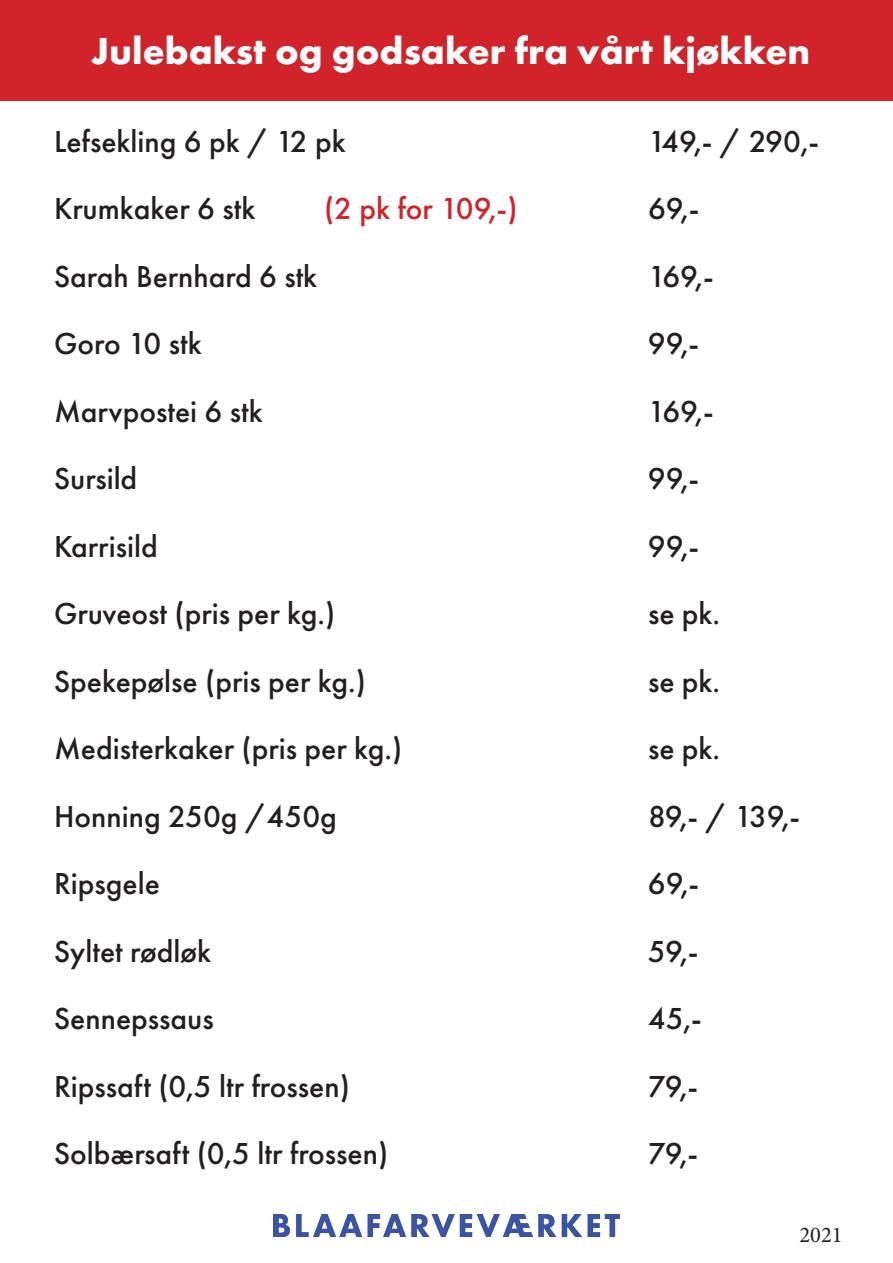
<style>
.page{position:relative;width:893px;height:1263px;background:#fff}
.page>*{position:absolute;margin:0;border:0;box-sizing:border-box;transform-origin:0 0}
.t1{font:700 39px "Futura PT";color:#fff}
.t2{font:500 31.5px "Futura PT";color:#231f20}
.t3{font:500 31.5px "Futura PT";color:#d1232a}
.t4{font:22.5px "Minion Pro";color:#231f20}
</style>
<div class="page">
<div style="left:0;top:0;width:893px;height:101px;background:#d1232a"></div>
<img style="left:274px;top:1214px;width:345px;height:22px">
<p class="t1" style="left:91px;top:26px;width:721px">Julebakst og godsaker fra vårt kjøkken</p>
<p class="t2" style="left:54px;top:122px;width:293px">Lefsekling 6 pk / 12 pk</p>
<p class="t2" style="left:648px;top:122px;width:173px">149,- / 290,-</p>
<p class="t2" style="left:54px;top:190px;width:203px">Krumkaker 6 stk</p>
<p class="t3" style="left:324px;top:190px;width:195px">(2 pk for 109,-)</p>
<p class="t2" style="left:648px;top:190px;width:53px">69,-</p>
<p class="t2" style="left:54px;top:257px;width:265px">Sarah Bernhard 6 stk</p>
<p class="t2" style="left:648px;top:257px;width:67px">169,-</p>
<p class="t2" style="left:54px;top:325px;width:149px">Goro 10 stk</p>
<p class="t2" style="left:648px;top:325px;width:53px">99,-</p>
<p class="t2" style="left:54px;top:392px;width:210px">Marvpostei 6 stk</p>
<p class="t2" style="left:648px;top:392px;width:67px">169,-</p>
<p class="t2" style="left:54px;top:460px;width:85px">Sursild</p>
<p class="t2" style="left:648px;top:460px;width:53px">99,-</p>
<p class="t2" style="left:54px;top:527px;width:105px">Karrisild</p>
<p class="t2" style="left:648px;top:527px;width:53px">99,-</p>
<p class="t2" style="left:54px;top:595px;width:283px">Gruveost (pris per kg.)</p>
<p class="t2" style="left:648px;top:595px;width:74px">se pk.</p>
<p class="t2" style="left:54px;top:662px;width:313px">Spekepølse (pris per kg.)</p>
<p class="t2" style="left:648px;top:662px;width:74px">se pk.</p>
<p class="t2" style="left:54px;top:730px;width:350px">Medisterkaker (pris per kg.)</p>
<p class="t2" style="left:648px;top:730px;width:74px">se pk.</p>
<p class="t2" style="left:54px;top:797px;width:284px">Honning 250g /450g</p>
<p class="t2" style="left:648px;top:797px;width:154px">89,- / 139,-</p>
<p class="t2" style="left:54px;top:865px;width:107px">Ripsgele</p>
<p class="t2" style="left:648px;top:865px;width:53px">69,-</p>
<p class="t2" style="left:54px;top:932px;width:159px">Syltet rødløk</p>
<p class="t2" style="left:648px;top:932px;width:52px">59,-</p>
<p class="t2" style="left:54px;top:1000px;width:161px">Sennepssaus</p>
<p class="t2" style="left:648px;top:1000px;width:55px">45,-</p>
<p class="t2" style="left:54px;top:1067px;width:297px">Ripssaft (0,5 ltr frossen)</p>
<p class="t2" style="left:648px;top:1067px;width:52px">79,-</p>
<p class="t2" style="left:54px;top:1135px;width:336px">Solbærsaft (0,5 ltr frossen)</p>
<p class="t2" style="left:648px;top:1135px;width:52px">79,-</p>
<p class="t4" style="left:799px;top:1219px;width:45px">2021</p>
</div>
